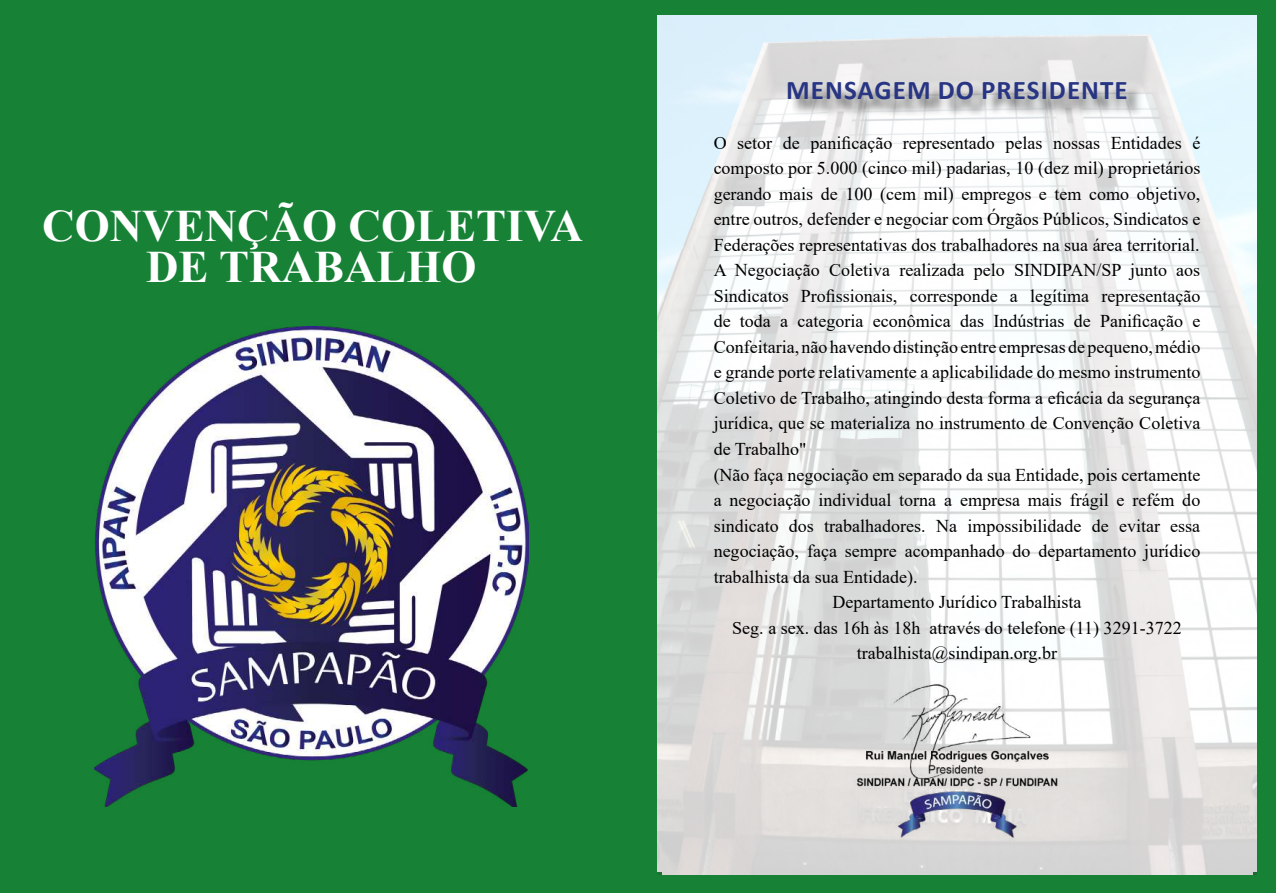
<style>
.page{position:relative;width:1276px;height:893px;background:#178236}
.page>*{position:absolute;margin:0;border:0;box-sizing:border-box;transform-origin:0 0}
.t1{font:700 45px/41.1px "Times New Roman";color:#fff;text-align:center}
.t2{font:700 27px "Calibri";letter-spacing:.04em;color:#283583}
.t3{font:18px "Times New Roman";color:#000}
.t4{font:18px/25.5px "Times New Roman";color:#010000;text-align:justify}
</style>
<div class="page">
<img style="left:94px;top:326px;width:434px;height:480px">
<img style="left:657px;top:16px;width:600px;height:859px">
<div style="left:790px;top:83px;width:354px;height:35px;background:#000;opacity:.61"></div>
<img style="left:853px;top:681px;width:207px;height:160px">
<h1 class="t1" style="left:42px;top:204px;width:542px">CONVENÇÃO COLETIVA<br>DE TRABALHO</h1>
<h2 class="t2" style="left:786px;top:71px;width:343px">MENSAGEM DO PRESIDENTE</h2>
<p class="t4" style="left:713px;top:130px;width:488px">O setor de panificação representado pelas nossas Entidades é composto por 5.000 (cinco mil) padarias, 10 (dez mil) proprietários gerando mais de 100 (cem mil) empregos e tem como objetivo, entre outros, defender e negociar com Órgãos Públicos, Sindicatos e Federações representativas dos trabalhadores na sua área territorial.</p>
<p class="t3" style="left:713px;top:258px;width:488px">A Negociação Coletiva realizada pelo SINDIPAN/SP junto aos</p>
<p class="t3" style="left:713px;top:283px;width:488px">Sindicatos Profissionais, corresponde a legítima representação</p>
<p class="t3" style="left:713px;top:309px;width:488px">de toda a categoria econômica das Indústrias de Panificação e</p>
<p class="t3" style="left:713px;top:334px;width:488px">Confeitaria, não havendo distinção entre empresas de pequeno, médio</p>
<p class="t3" style="left:713px;top:360px;width:488px">e grande porte relativamente a aplicabilidade do mesmo instrumento</p>
<p class="t3" style="left:713px;top:385px;width:488px">Coletivo de Trabalho, atingindo desta forma a eficácia da segurança</p>
<p class="t3" style="left:713px;top:411px;width:488px">jurídica, que se materializa no instrumento de Convenção Coletiva</p>
<p class="t3" style="left:713px;top:436px;width:94px">de Trabalho"</p>
<p class="t3" style="left:713px;top:462px;width:488px">(Não faça negociação em separado da sua Entidade, pois certamente</p>
<p class="t3" style="left:713px;top:487px;width:488px">a negociação individual torna a empresa mais frágil e refém do</p>
<p class="t3" style="left:713px;top:513px;width:488px">sindicato dos trabalhadores. Na impossibilidade de evitar essa</p>
<p class="t3" style="left:713px;top:538px;width:488px">negociação, faça sempre acompanhado do departamento jurídico</p>
<p class="t3" style="left:713px;top:564px;width:205px">trabalhista da sua Entidade).</p>
<p class="t3" style="left:832px;top:589px;width:250px">Departamento Jurídico Trabalhista</p>
<p class="t3" style="left:732px;top:615px;width:451px">Seg. a sex. das 16h às 18h através do telefone (11) 3291-3722</p>
<p class="t3" style="left:857px;top:640px;width:202px">trabalhista@sindipan.org.br</p>
</div>
